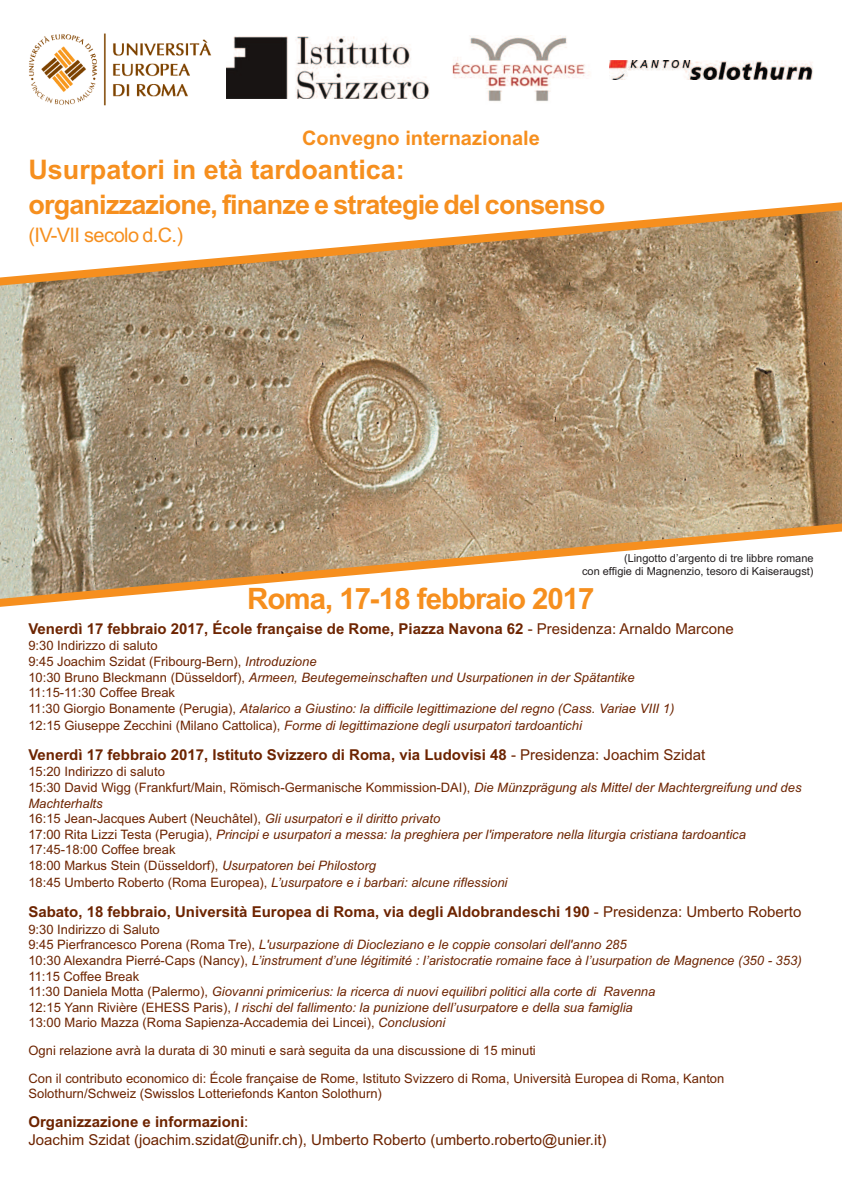
<style>
.page{position:relative;width:842px;height:1191px;background:#fff}
.page>*{position:absolute;margin:0;border:0;box-sizing:border-box;transform-origin:0 0}
.t1{font:700 29.5px "Arial";letter-spacing:-.035em;color:#f68f1e}
.t2{font:700 27px/34.6px "Arial";letter-spacing:-.03em;color:#f68f1e}
.t3{font:700 20px "Arial";color:#f68f1e}
.t4{font:20px "Arial";letter-spacing:-.025em;color:#f68f1e}
.t5{font:700 15px "Arial";color:#6d2401}
.t6{font:15px/18px "Arial";color:#6d2401}
.t7{font:13px/15.6px "Arial";color:#6d2401}
.t8{font:italic 13px/15.6px "Arial";color:#6d2401}
.t9{font:11px/13.2px "Arial";color:#231f20;text-align:right}
.s1{font-weight:400}
.s2{font-style:italic}
.s3{font-style:normal}
.s4{font-weight:700}
</style>
<div class="page">
<img style="left:0;top:293px;width:842px;height:218px">
<img style="left:29px;top:33px;width:183px;height:73px">
<svg style="left:0;top:202px;width:842px;height:91px"></svg>
<svg style="left:0;top:511px;width:842px;height:96px"></svg>
<img style="left:226px;top:37px;width:203px;height:62px">
<img style="left:452px;top:35px;width:136px;height:66px">
<img style="left:609px;top:60px;width:204px;height:19px">
<h3 class="t3" style="left:302px;top:127px;width:239px">Convegno internazionale</h3>
<h2 class="t2" style="left:28px;top:152px;width:578px">Usurpatori in età tardoantica:<br>organizzazione, finanze e strategie del consenso</h2>
<h3 class="t4" style="left:28px;top:224px;width:156px">(IV-VII secolo d.C.)</h3>
<p class="t9" style="left:582px;top:551px;width:233px">(Lingotto d’argento di tre libbre romane<br>con effigie di Magnenzio, tesoro di Kaiseraugst)</p>
<h1 class="t1" style="left:247px;top:581px;width:349px">Roma, 17-18 febbraio 2017</h1>
<p class="t5" style="left:28px;top:620px;width:707px">Venerdì 17 febbraio 2017, École française de Rome, Piazza Navona 62 <span class="s1">- Presidenza: Arnaldo Marcone</span></p>
<p class="t7" style="left:28px;top:638px;width:647px">9:30 Indirizzo di saluto<br>9:45 Joachim Szidat (Fribourg-Bern), <span class="s2">Introduzione<br></span>10:30 Bruno Bleckmann (Düsseldorf), <span class="s2">Armeen, Beutegemeinschaften und Usurpationen in der Spätantike </span>11:15-11:30 Coffee Break<br>11:30 Giorgio Bonamente (Perugia), <span class="s2">Atalarico a Giustino: la difficile legittimazione del regno (Cass. Variae VIII 1)</span></p>
<p class="t8" style="left:28px;top:717px;width:555px"><span class="s3">12:15 Giuseppe Zecchini (Milano Cattolica),</span> Forme di legittimazione degli usurpatori tardoantichi</p>
<p class="t5" style="left:28px;top:746px;width:678px">Venerdì 17 febbraio 2017, Istituto Svizzero di Roma, via Ludovisi 48 <span class="s1">- Presidenza: Joachim Szidat</span></p>
<p class="t7" style="left:28px;top:764px;width:775px">15:20 Indirizzo di saluto<br>15:30 David Wigg (Frankfurt/Main, Römisch-Germanische Kommission-DAI), <span class="s2">Die Münzprägung als Mittel der Machtergreifung und des Machterhalts<br></span>16:15 Jean-Jacques Aubert (Neuchâtel), <span class="s2">Gli usurpatori e il diritto privato<br></span>17:00 Rita Lizzi Testa (Perugia), <span class="s2">Principi e usurpatori a messa: la preghiera per l'imperatore nella liturgia cristiana tardoantica </span>17:45-18:00 Coffee break<br>18:00 Markus Stein (Düsseldorf), <span class="s2">Usurpatoren bei Philostorg</span></p>
<p class="t8" style="left:28px;top:875px;width:481px"><span class="s3">18:45 Umberto Roberto (Roma Europea),</span> L’usurpatore e i barbari: alcune riflessioni</p>
<p class="t5" style="left:28px;top:903px;width:775px">Sabato, 18 febbraio, Università Europea di Roma, via degli Aldobrandeschi 190 <span class="s1">- Presidenza: Umberto Roberto</span></p>
<p class="t8" style="left:28px;top:921px;width:775px"><span class="s3">9:30 Indirizzo di Saluto<br>9:45 Pierfrancesco Porena (Roma Tre),</span> L'usurpazione di Diocleziano e le coppie consolari dell'anno 285<br><span class="s3">10:30 Alexandra Pierré-Caps (Nancy),</span> L’instrument d’une légitimité : l’aristocratie romaine face à l’usurpation de Magnence (350 - 353)<br><span class="s3">11:15 Coffee Break<br>11:30 Daniela Motta (Palermo),</span> Giovanni primicerius: la ricerca di nuovi equilibri politici alla corte di Ravenna<br><span class="s3">12:15 Yann Rivière (EHESS Paris),</span> I rischi del fallimento: la punizione dell’usurpatore e della sua famiglia<br><span class="s3">13:00 Mario Mazza (Roma Sapienza-Accademia dei Lincei),</span> Conclusioni</p>
<p class="t7" style="left:28px;top:1036px;width:697px;line-height:27.6px">Ogni relazione avrà la durata di 30 minuti e sarà seguita da una discussione di 15 minuti<br>Con il contributo economico di: École française de Rome, Istituto Svizzero di Roma, Università Europea di Roma, Kanton</p>
<p class="t7" style="left:29px;top:1085px;width:355px">Solothurn/Schweiz (Swisslos Lotteriefonds Kanton Solothurn)</p>
<p class="t6" style="left:28px;top:1113px;width:580px"><span class="s4">Organizzazione e informazioni</span>:<br>Joachim Szidat (joachim.szidat@unifr.ch), Umberto Roberto (umberto.roberto@unier.it)</p>
</div>
